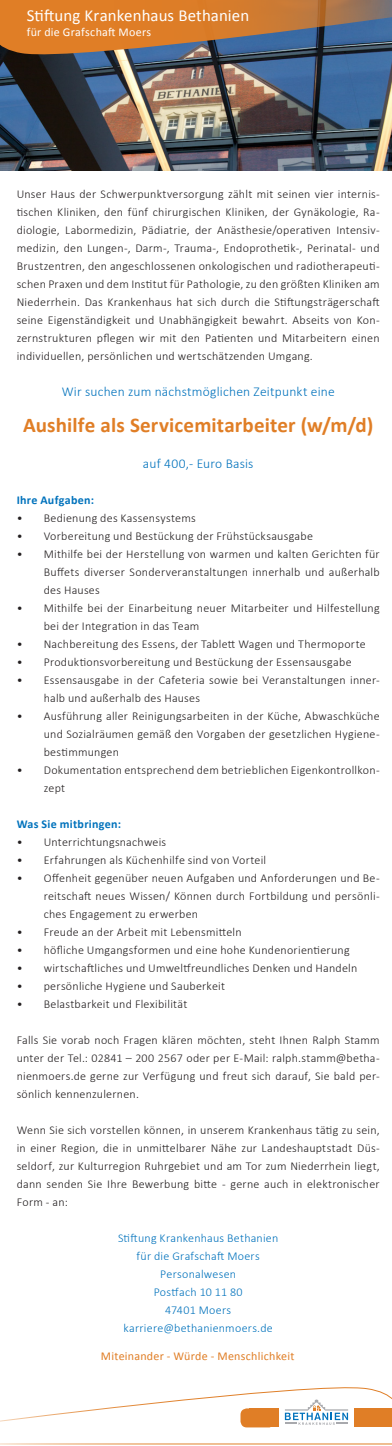
<style>
.page{position:relative;width:392px;height:1446px;background:#fff}
.page>*{position:absolute;margin:0;border:0;box-sizing:border-box;transform-origin:0 0}
.t1{font:700 21px "Calibri";letter-spacing:.005em;color:#e07e26}
.t2{font:16.8px "Calibri";letter-spacing:.005em;color:#fff}
.t3{font:300 13.5px "Calibri";letter-spacing:.015em;color:#0072bc}
.t4{font:300 12px/18px "Calibri";letter-spacing:.02em;color:#231f20;text-align:justify}
.t5{font:300 12px "Calibri";letter-spacing:.02em;color:#0072bc}
.t6{font:12px "Calibri";letter-spacing:.02em;color:#e07e26}
.t7{font:700 12px "Calibri";letter-spacing:.025em;color:#0072bc}
.t8{font:12px "Calibri";letter-spacing:.02em;color:#fff}
</style>
<div class="page">
<img style="left:0;top:56px;width:391px;height:114px">
<svg style="left:0;top:0;width:391px;height:56px;background:#a87346"></svg>
<svg style="left:0;top:1387px;width:391px;height:57px"></svg>
<svg style="left:284px;top:1399px;width:63px;height:26px"></svg>
<div style="left:354px;top:1408px;width:37px;height:19px;background:#e07e26"></div>
<div style="left:249px;top:1408px;width:29px;height:19px;background:#e07e26"></div>
<div style="left:240px;top:1408px;width:35px;height:19px;background:#e07e26;border-radius:6px"></div>
<p class="t2" style="left:27px;top:5px;width:224px">Stiftung Krankenhaus Bethanien</p>
<p class="t8" style="left:27px;top:24px;width:126px">für die Grafschaft Moers</p>
<p class="t4" style="left:17px;top:185px;width:364px">Unser Haus der Schwerpunktversorgung zählt mit seinen vier internis&shy;tischen Kliniken, den fünf chirurgischen Kliniken, der Gynäkologie, Ra&shy;diologie, Labormedizin, Pädiatrie, der Anästhesie/operativen Intensiv&shy;medizin, den Lungen-, Darm-, Trauma-, Endoprothetik-, Perinatal- und Brustzentren, den angeschlossenen onkologischen und radiotherapeuti&shy;schen Praxen und dem Institut für Pathologie, zu den größten Kliniken am Niederrhein. Das Krankenhaus hat sich durch die Stiftungsträgerschaft seine Eigenständigkeit und Unabhängigkeit bewahrt. Abseits von Kon&shy;zernstrukturen pflegen wir mit den Patienten und Mitarbeitern einen individuellen, persönlichen und wertschätzenden Umgang.</p>
<p class="t3" style="left:62px;top:383px;width:274px">Wir suchen zum nächstmöglichen Zeitpunkt eine</p>
<p class="t1" style="left:23px;top:412px;width:351px">Aushilfe als Servicemitarbeiter (w/m/d)</p>
<p class="t3" style="left:143px;top:455px;width:112px">auf 400,- Euro Basis</p>
<p class="t7" style="left:17px;top:492px;width:79px">Ihre Aufgaben:</p>
<p class="t4" style="left:17px;top:509px;width:180px">• Bedienung des Kassensystems</p>
<p class="t4" style="left:17px;top:527px;width:297px">• Vorbereitung und Bestückung der Frühstücksausgabe</p>
<p class="t4" style="left:44px;top:545px;width:337px;text-indent:-27px">• Mithilfe bei der Herstellung von warmen und kalten Gerichten für Buffets diverser Sonderveranstaltungen innerhalb und außerhalb des Hauses</p>
<p class="t4" style="left:44px;top:599px;width:337px;text-indent:-27px">• Mithilfe bei der Einarbeitung neuer Mitarbeiter und Hilfestellung bei der Integration in das Team</p>
<p class="t4" style="left:17px;top:635px;width:350px">• Nachbereitung des Essens, der Tablett Wagen und Thermoporte</p>
<p class="t4" style="left:17px;top:653px;width:336px">• Produktionsvorbereitung und Bestückung der Essensausgabe</p>
<p class="t4" style="left:44px;top:671px;width:337px;text-indent:-27px">• Essensausgabe in der Cafeteria sowie bei Veranstaltungen inner&shy;halb und außerhalb des Hauses</p>
<p class="t4" style="left:44px;top:707px;width:337px;text-indent:-27px">• Ausführung aller Reinigungsarbeiten in der Küche, Abwaschküche und Sozialräumen gemäß den Vorgaben der gesetzlichen Hygiene&shy;bestimmungen</p>
<p class="t4" style="left:44px;top:761px;width:337px;text-indent:-27px">• Dokumentation entsprechend dem betrieblichen Eigenkontrollkon&shy;zept</p>
<p class="t7" style="left:17px;top:816px;width:106px">Was Sie mitbringen:</p>
<p class="t4" style="left:17px;top:833px;width:151px">• Unterrichtungsnachweis</p>
<p class="t4" style="left:17px;top:851px;width:251px">• Erfahrungen als Küchenhilfe sind von Vorteil</p>
<p class="t4" style="left:44px;top:869px;width:337px;text-indent:-27px">• Offenheit gegenüber neuen Aufgaben und Anforderungen und Be&shy;reitschaft neues Wissen/ Können durch Fortbildung und persönli&shy;ches Engagement zu erwerben</p>
<p class="t4" style="left:17px;top:923px;width:226px">• Freude an der Arbeit mit Lebensmitteln</p>
<p class="t4" style="left:17px;top:941px;width:334px">• höfliche Umgangsformen und eine hohe Kundenorientierung</p>
<p class="t4" style="left:17px;top:959px;width:342px">• wirtschaftliches und Umweltfreundliches Denken und Handeln</p>
<p class="t4" style="left:17px;top:977px;width:209px">• persönliche Hygiene und Sauberkeit</p>
<p class="t4" style="left:17px;top:995px;width:172px">• Belastbarkeit und Flexibilität</p>
<p class="t4" style="left:17px;top:1031px;width:364px">Falls Sie vorab noch Fragen klären möchten, steht Ihnen Ralph Stamm unter der Tel.: 02841 – 200 2567 oder per E-Mail: ralph.stamm@betha&shy;nienmoers.de gerne zur Verfügung und freut sich darauf, Sie bald per&shy;sönlich kennenzulernen.</p>
<p class="t4" style="left:17px;top:1121px;width:364px">Wenn Sie sich vorstellen können, in unserem Krankenhaus tätig zu sein, in einer Region, die in unmittelbarer Nähe zur Landeshauptstadt Düs&shy;seldorf, zur Kulturregion Ruhrgebiet und am Tor zum Niederrhein liegt, dann senden Sie Ihre Bewerbung bitte - gerne auch in elektronischer Form - an:</p>
<p class="t5" style="left:118px;top:1231px;width:161px">Stiftung Krankenhaus Bethanien</p>
<p class="t5" style="left:136px;top:1249px;width:124px">für die Grafschaft Moers</p>
<p class="t5" style="left:160px;top:1267px;width:77px">Personalwesen</p>
<p class="t5" style="left:153px;top:1285px;width:90px">Postfach 10 11 80</p>
<p class="t5" style="left:165px;top:1303px;width:67px">47401 Moers</p>
<p class="t5" style="left:123px;top:1321px;width:150px">karriere@bethanienmoers.de</p>
<p class="t6" style="left:101px;top:1348px;width:195px">Miteinander - Würde - Menschlichkeit</p>
</div>
